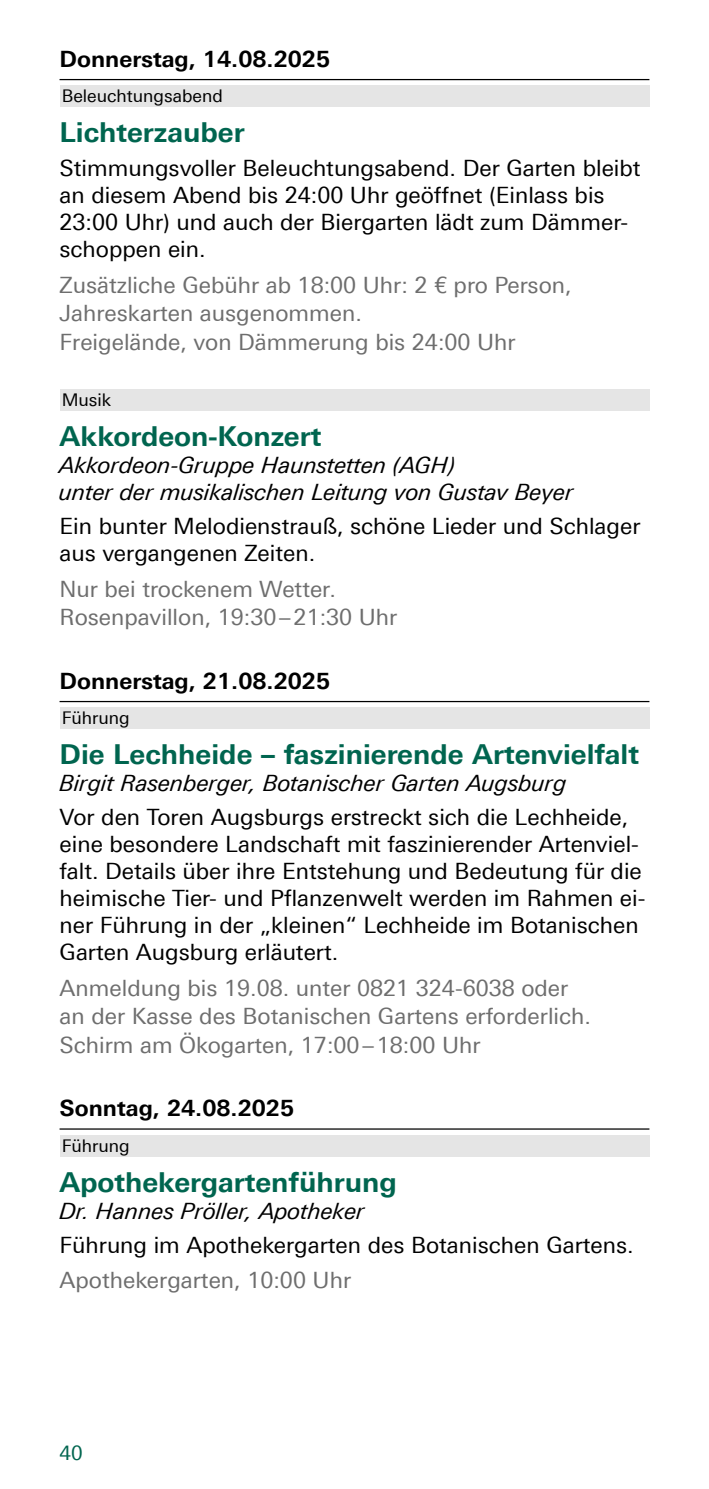
<style>
.page{position:relative;width:709px;height:1489px;background:#fff}
.page>*{position:absolute;margin:0;border:0;box-sizing:border-box;transform-origin:0 0}
.t1{font:700 27.5px "Univers For Augsburg";color:#00654f}
.t2{font:22.5px/27px "Univers For Augsburg";color:#000}
.t3{font:22.5px/28.2px "Univers For Augsburg";color:#6e6e6e}
.t4{font:italic 22.5px/27px "Univers For Augsburg";color:#000}
.t5{font:700 22.5px "Univers For Augsburg";color:#000}
.t6{font:20px "Univers For Augsburg";color:#00654f}
.t7{font:17.5px "Univers For Augsburg";color:#000}
</style>
<div class="page">
<hr style="left:60px;top:79px;width:589px;height:1px;background:#000">
<div style="left:60px;top:85px;width:589px;height:22px;background:#e5e5e5"></div>
<div style="left:60px;top:389px;width:589px;height:22px;background:#e5e5e5"></div>
<hr style="left:60px;top:701px;width:589px;height:1px;background:#000">
<div style="left:60px;top:707px;width:589px;height:22px;background:#e5e5e5"></div>
<hr style="left:60px;top:1128px;width:589px;height:1px;background:#000">
<div style="left:60px;top:1134px;width:589px;height:22px;background:#e5e5e5"></div>
<p class="t5" style="left:60px;top:45px;width:272px">Donnerstag, 14.08.2025</p>
<p class="t7" style="left:62px;top:86px;width:163px">Beleuchtungsabend</p>
<p class="t1" style="left:60px;top:116px;width:186px">Lichterzauber</p>
<p class="t2" style="left:60px;top:155px;width:582px">Stimmungsvoller Beleuchtungsabend. Der Garten bleibt an diesem Abend bis 24:00 Uhr geöffnet (Einlass bis 23:00 Uhr) und auch der Biergarten lädt zum Dämmer&shy;schoppen ein.</p>
<p class="t3" style="left:60px;top:271px;width:513px">Zusätzliche Gebühr ab 18:00 Uhr: 2 € pro Person,<br>Jahreskarten ausgenommen.<br>Freigelände, von Dämmerung bis 24:00 Uhr</p>
<p class="t7" style="left:62px;top:390px;width:51px">Musik</p>
<p class="t1" style="left:60px;top:420px;width:263px">Akkordeon-Konzert</p>
<p class="t4" style="left:60px;top:451px;width:516px">Akkordeon-Gruppe Haunstetten (AGH)<br>unter der musikalischen Leitung von Gustav Beyer</p>
<p class="t2" style="left:60px;top:512px;width:582px">Ein bunter Melodienstrauß, schöne Lieder und Schlager aus vergangenen Zeiten.</p>
<p class="t3" style="left:60px;top:574px;width:339px">Nur bei trockenem Wetter.<br>Rosenpavillon, 19:30–21:30 Uhr</p>
<p class="t5" style="left:60px;top:667px;width:272px">Donnerstag, 21.08.2025</p>
<p class="t7" style="left:62px;top:707px;width:70px">Führung</p>
<p class="t1" style="left:60px;top:737px;width:581px">Die Lechheide – faszinierende Artenvielfalt</p>
<p class="t4" style="left:60px;top:769px;width:509px">Birgit Rasenberger, Botanischer Garten Augsburg</p>
<p class="t2" style="left:60px;top:803px;width:587px">Vor den Toren Augsburgs erstreckt sich die Lechheide, eine besondere Landschaft mit faszinierender Artenviel&shy;falt. Details über ihre Entstehung und Bedeutung für die heimische Tier- und Pflanzenwelt werden im Rahmen ei&shy;ner Führung in der „kleinen“ Lechheide im Botanischen Garten Augsburg erläutert.</p>
<p class="t3" style="left:60px;top:973px;width:533px">Anmeldung bis 19.08. unter 0821 324-6038 oder an der Kasse des Botanischen Gartens erforderlich.<br>Schirm am Ökogarten, 17:00–18:00 Uhr</p>
<p class="t5" style="left:60px;top:1094px;width:236px">Sonntag, 24.08.2025</p>
<p class="t7" style="left:62px;top:1135px;width:70px">Führung</p>
<p class="t1" style="left:60px;top:1165px;width:339px">Apothekergartenführung</p>
<p class="t4" style="left:60px;top:1196px;width:307px">Dr. Hannes Pröller, Apotheker</p>
<p class="t2" style="left:60px;top:1231px;width:575px">Führung im Apothekergarten des Botanischen Gartens.</p>
<p class="t3" style="left:60px;top:1265px;width:293px">Apothekergarten, 10:00 Uhr</p>
<p class="t6" style="left:60px;top:1441px;width:25px">40</p>
</div>
